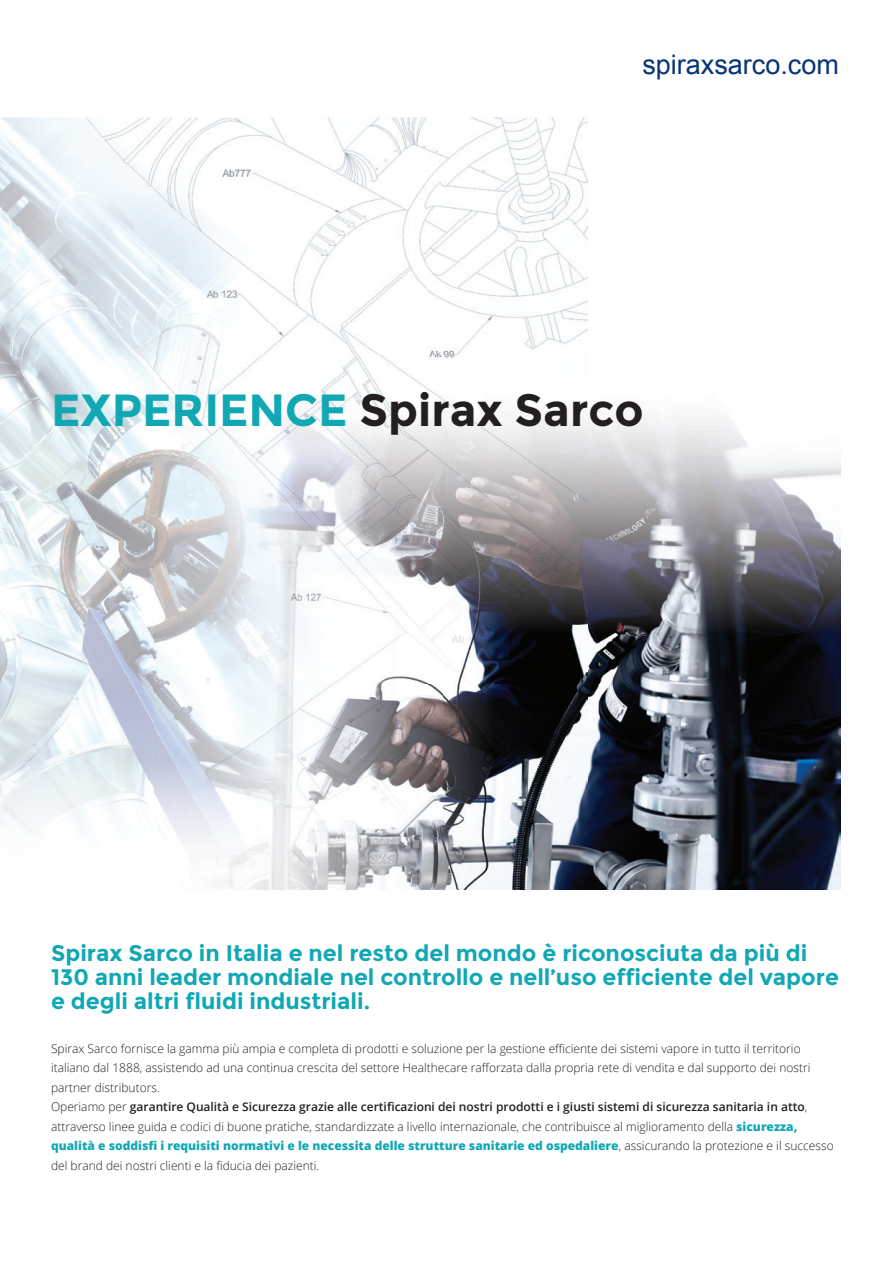
<style>
.page{position:relative;width:893px;height:1263px;background:#fff}
.page>*{position:absolute;margin:0;border:0;box-sizing:border-box;transform-origin:0 0}
.t1{font:700 45px "Montserrat";color:#231f20}
.t2{font:27px "Arial";color:#083575}
.t3{font:700 22.5px/24px "Montserrat";color:#11a8b4}
.t4{font:300 12px/19.5px "Open Sans";color:#231f20}
.s1{color:#11a8b4}
.s2{font-family:"Open Sans"}
.s3{font-weight:600}
.s4{font-weight:800;color:#11a8b4}
</style>
<div class="page">
<img style="left:0;top:118px;width:588px;height:238px">
<img style="left:0;top:356px;width:160px;height:106px">
<img style="left:160px;top:356px;width:295px;height:22px">
<img style="left:0;top:462px;width:154px;height:369px">
<img style="left:154px;top:378px;width:686px;height:512px">
<h2 class="t2" style="left:642px;top:46px;width:198px">spiraxsarco.com</h2>
<h1 class="t1" style="left:51px;top:384px;width:594px"><span class="s1">EXPERIENCE</span> Spirax Sarco</h1>
<h3 class="t3" style="left:51px;top:941px;width:789px">Spirax Sarco in Italia e nel resto del mondo è riconosciuta da più di<br>130 anni leader mondiale nel controllo e nell’uso efficiente del vapore e degli altri fluidi industriali<span class="s2">.</span></h3>
<p class="t4" style="left:51px;top:1038px;width:784px">Spirax Sarco fornisce la gamma più ampia e completa di prodotti e soluzione per la gestione efficiente dei sistemi vapore in tutto il territorio italiano dal 1888, assistendo ad una continua crescita del settore Healthecare rafforzata dalla propria rete di vendita e dal supporto dei nostri partner distributors.<br>Operiamo per <span class="s3">garantire Qualità e Sicurezza grazie alle certificazioni dei nostri prodotti e i giusti sistemi di sicurezza sanitaria in atto</span>, attraverso linee guida e codici di buone pratiche, standardizzate a livello internazionale, che contribuisce al miglioramento della <span class="s4">sicurezza, qualità e soddisfi i requisiti normativi e le necessita delle strutture sanitarie ed ospedaliere</span>, assicurando la protezione e il successo del brand dei nostri clienti e la fiducia dei pazienti.</p>
</div>
